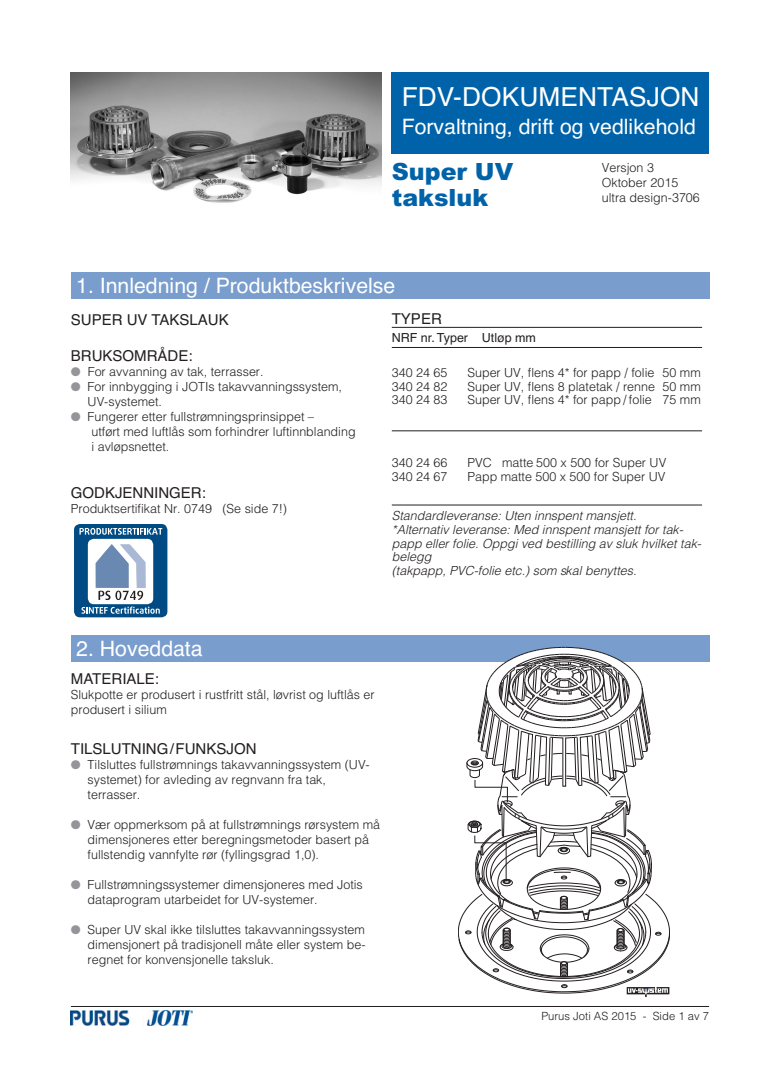
<style>
.page{position:relative;width:780px;height:1088px;background:#fff}
.page>*{position:absolute;margin:0;border:0;box-sizing:border-box;transform-origin:0 0}
.t1{font:26.25px "Helvetica";letter-spacing:.005em;color:#fff}
.t2{font:900 23.75px/26.6px "Arial";color:#0063a9}
.t3{font:21.25px "Helvetica";color:#fff}
.t4{font:15px "Helvetica";color:#231f20}
.t5{font:300 12.5px/15px "Helvetica";color:#231f20}
.t6{font:italic 300 12.5px/13.8px "Helvetica";color:#231f20}
.t7{font:12.5px "Helvetica";color:#231f20}
.t8{font:300 11.25px "Helvetica";color:#231f20}
.s1{color:#939598}
</style>
<div class="page">
<hr style="left:71px;top:1006px;width:638px;height:1px;background:#231f20">
<img style="left:71px;top:1011px;width:122px;height:14px">
<img style="left:71px;top:72px;width:310px;height:131px">
<div style="left:392px;top:72px;width:317px;height:82px;background:#0063a9"></div>
<div style="left:71px;top:272px;width:638px;height:27px;background:#799dcd"></div>
<div style="left:71px;top:635px;width:638px;height:26px;background:#799dcd"></div>
<hr style="left:392px;top:327px;width:310px;height:1px;background:#231f20">
<hr style="left:392px;top:347px;width:310px;height:1px;background:#231f20">
<hr style="left:392px;top:430px;width:310px;height:1px;background:#231f20">
<hr style="left:392px;top:505px;width:310px;height:1px;background:#231f20">
<div style="left:74px;top:524px;width:93px;height:93px;background:#004b84;border-radius:6px"></div>
<svg style="left:79px;top:528px;width:83px;height:7px"></svg>
<svg style="left:81px;top:606px;width:79px;height:8px"></svg>
<div style="left:88px;top:539px;width:65px;height:65px;background:#fff;border-radius:6px"></div>
<svg style="left:96px;top:544px;width:50px;height:56px"></svg>
<svg style="left:458px;top:647px;width:211px;height:349px"></svg>
<h1 class="t1" style="left:401px;top:82px;width:299px">FDV-DOKUMENTASJON</h1>
<h3 class="t3" style="left:401px;top:114px;width:296px">FORVALTNING, DRIFT OG VEDLIKEHOLD</h3>
<p class="t5" style="left:601px;top:159px;width:99px">Versjon 3<br>Oktober 2015 ultra design-3706</p>
<h2 class="t2" style="left:392px;top:158px;width:123px">Super UV taksluk</h2>
<h3 class="t3" style="left:76px;top:273px;width:320px">1. INNLEDNING / PRODUKTBESKRIVELSE</h3>
<p class="t4" style="left:71px;top:311px;width:159px">SUPER UV TAKSLAUK</p>
<p class="t4" style="left:71px;top:347px;width:123px">BRUKSOMRÅDE:</p>
<p class="t5" style="left:71px;top:363px;width:194px"><span class="s1">●</span> For avvanning av tak, terrasser.</p>
<p class="t5" style="left:88px;top:378px;width:256px;text-indent:-17px"><span class="s1">●</span> For innbygging i JOTIs takavvanningssystem,<br>UV-systemet.</p>
<p class="t5" style="left:91px;top:408px;width:265px;text-indent:-21px"><span class="s1">●</span> Fungerer etter fullstrømningsprinsippet –<br>utført med luftlås som forhindrer luftinnblanding i avløpsnettet.</p>
<p class="t4" style="left:71px;top:484px;width:137px">GODKJENNINGER:</p>
<p class="t5" style="left:71px;top:501px;width:218px">Produktsertifikat Nr. 0749 (Se side 7!)</p>
<p class="t4" style="left:392px;top:310px;width:52px">TYPER</p>
<p class="t7" style="left:392px;top:330px;width:146px">NRF NR. TYPER UTLØP MM</p>
<p class="t5" style="left:392px;top:364px;width:57px">340 24 65</p>
<p class="t5" style="left:467px;top:364px;width:235px">Super UV, flens 4* for papp / folie 50 mm</p>
<p class="t5" style="left:392px;top:378px;width:57px">340 24 82</p>
<p class="t5" style="left:467px;top:378px;width:235px">Super UV, flens 8 platetak / renne 50 mm</p>
<p class="t5" style="left:392px;top:391px;width:57px">340 24 83</p>
<p class="t5" style="left:467px;top:391px;width:235px">Super UV, flens 4* for papp / folie 75 mm</p>
<p class="t5" style="left:392px;top:454px;width:57px">340 24 66</p>
<p class="t5" style="left:467px;top:454px;width:200px">PVC matte 500 x 500 for Super UV</p>
<p class="t5" style="left:392px;top:468px;width:57px">340 24 67</p>
<p class="t5" style="left:467px;top:468px;width:199px">Papp matte 500 x 500 for Super UV</p>
<p class="t6" style="left:392px;top:508px;width:311px">Standardleveranse: Uten innspent mansjett.<br>*Alternativ leveranse: Med innspent mansjett for tak&shy;papp eller folie. Oppgi ved bestilling av sluk hvilket tak&shy;belegg<br>(takpapp, PVC-folie etc.) som skal benyttes.</p>
<h3 class="t3" style="left:76px;top:636px;width:128px">2. HOVEDDATA</h3>
<p class="t4" style="left:71px;top:670px;width:90px">MATERIALE:</p>
<p class="t5" style="left:71px;top:686px;width:305px">Slukpotte er produsert i rustfritt stål, løvrist og luftlås er produsert i silium</p>
<p class="t4" style="left:71px;top:740px;width:187px">TILSLUTNING/FUNKSJON</p>
<p class="t5" style="left:88px;top:756px;width:283px;text-indent:-17px"><span class="s1">●</span> Tilsluttes fullstrømnings takavvanningssystem (UV&shy;systemet) for avleding av regnvann fra tak, terrasser.</p>
<p class="t5" style="left:88px;top:816px;width:294px;text-indent:-17px"><span class="s1">●</span> Vær oppmerksom på at fullstrømnings rørsystem må dimensjoneres etter beregningsmetoder basert på fullstendig vannfylte rør (fyllingsgrad 1,0).</p>
<p class="t5" style="left:88px;top:876px;width:277px;text-indent:-17px"><span class="s1">●</span> Fullstrømningssystemer dimensjoneres med Jotis dataprogram utarbeidet for UV-systemer.</p>
<p class="t5" style="left:88px;top:921px;width:279px;text-align:justify;text-indent:-17px"><span class="s1">●</span> Super UV skal ikke tilsluttes takavvanningssystem dimensjonert på tradisjonell måte eller system be&shy;regnet for konvensjonelle taksluk.</p>
<p class="t8" style="left:541px;top:1006px;width:169px">Purus Joti AS 2015 - Side 1 av 7</p>
</div>
